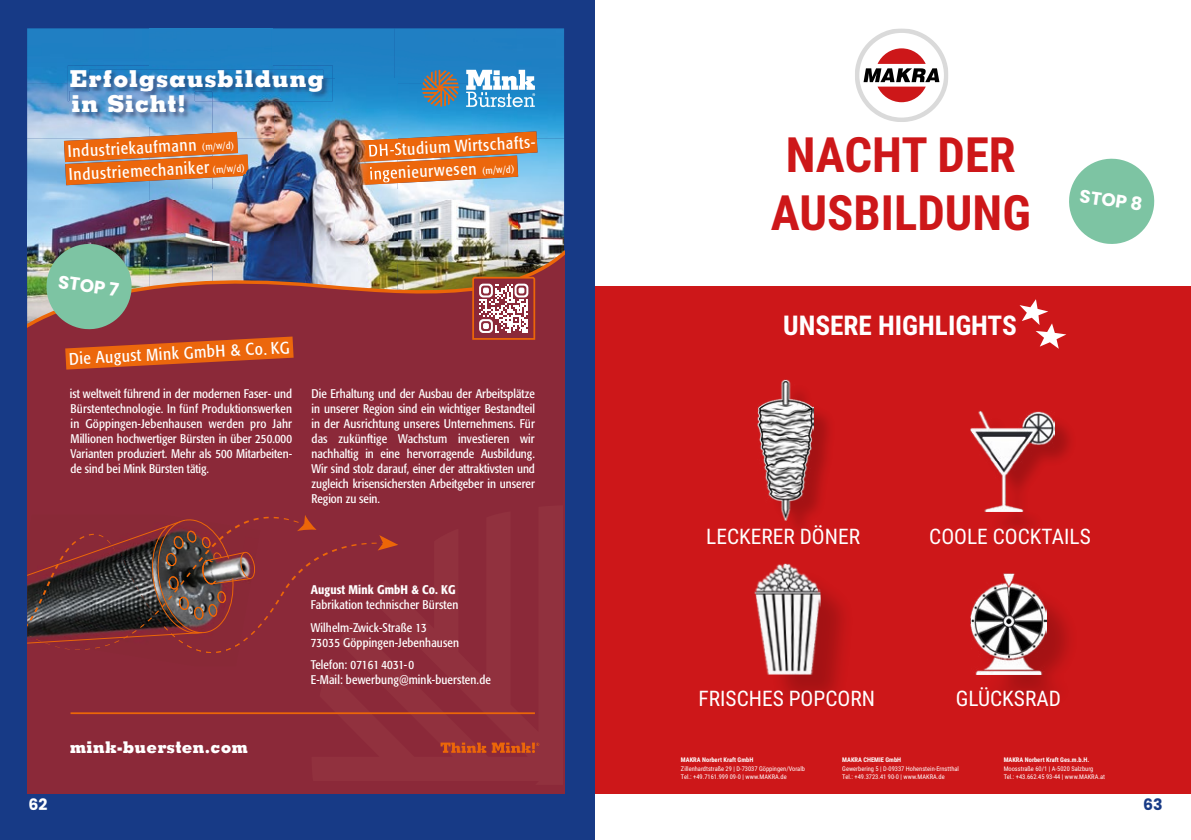
<style>
.page{position:relative;width:1191px;height:840px;background:#fff}
.page>*{position:absolute;margin:0;border:0;box-sizing:border-box;transform-origin:0 0}
.t1{font:700 48.6px/58.4px "Roboto Condensed";color:#cd1719;text-align:center}
.t2{font:700 27.2px "Roboto Condensed";color:#fff}
.t3{font:800 23.2px/25.6px "Memphis LT Std";letter-spacing:.035em;color:#fff}
.t4{font:21.4px "Roboto Condensed";color:#fff}
.t5{font:700 18.2px "Poppins";color:#fff}
.t6{font:condensed 16.8px/23.2px "Formata";color:#fff}
.t7{font:800 16.2px "Memphis LT Pro";letter-spacing:.02em;color:#fff}
.t8{font:700 15.8px "Poppins";color:#173a86}
.t9{font:700 15.8px "Poppins";color:#fff}
.t10{font:condensed 12.4px/15px "Formata";letter-spacing:.01em;color:#fff;text-align:justify}
.t11{font:500 condensed 12.4px "Formata";letter-spacing:.01em;color:#fff}
.t12{font:6.4px/8.2px "Roboto Condensed";color:#fff}
.t13{font:700 6.4px "Roboto Condensed";color:#fff}
.s1{font-size:9.8px}
</style>
<div class="page">
<div style="left:0;top:0;width:1191px;height:839px;background:#173a86"></div>
<div style="left:595px;top:0;width:596px;height:839px;background:#fff"></div>
<svg style="left:855px;top:28px;width:93px;height:94px"></svg>
<div style="left:595px;top:285px;width:596px;height:508px;background:#cd1719"></div>
<div style="left:760px;top:568px;width:95px;height:141px;background:#000;opacity:.2"></div>
<img style="left:754px;top:563px;width:69px;height:111px">
<div style="left:975px;top:577px;width:104px;height:130px;background:#000;opacity:.2"></div>
<img style="left:970px;top:573px;width:76px;height:101px">
<svg style="left:1019px;top:299px;width:47px;height:49px"></svg>
<div style="left:761px;top:383px;width:76px;height:159px;background:#000;opacity:.2"></div>
<img style="left:757px;top:379px;width:56px;height:141px">
<div style="left:975px;top:414px;width:103px;height:121px;background:#000;opacity:.2"></div>
<img style="left:970px;top:411px;width:84px;height:100px">
<img style="left:27px;top:28px;width:122px;height:199px">
<img style="left:149px;top:185px;width:63px;height:42px">
<img style="left:398px;top:83px;width:119px;height:144px">
<img style="left:517px;top:28px;width:47px;height:199px">
<div style="left:149px;top:28px;width:123px;height:37px;background:#207fc3"></div>
<div style="left:272px;top:28px;width:122px;height:51px;background:#2080c3"></div>
<div style="left:394px;top:28px;width:123px;height:55px;background:#207fc3"></div>
<img style="left:149px;top:101px;width:63px;height:31px">
<svg style="left:64px;top:132px;width:148px;height:53px;background:#da7937"></svg>
<img style="left:212px;top:138px;width:186px;height:89px">
<img style="left:212px;top:101px;width:62px;height:37px">
<img style="left:274px;top:79px;width:124px;height:59px">
<img style="left:212px;top:132px;width:26px;height:22px">
<img style="left:212px;top:154px;width:37px;height:23px">
<svg style="left:355px;top:131px;width:182px;height:54px;background:#ce814b"></svg>
<img style="left:390px;top:165px;width:8px;height:14px">
<div style="left:27px;top:333px;width:537px;height:460px;background:#8b2939"></div>
<div style="left:311px;top:505px;width:252px;height:279px;background:#91313d"></div>
<img style="left:27px;top:227px;width:537px;height:106px">
<img style="left:68px;top:65px;width:265px;height:36px">
<img style="left:212px;top:79px;width:121px;height:22px">
<img style="left:90px;top:70px;width:233px;height:21px">
<img style="left:212px;top:79px;width:111px;height:12px">
<img style="left:69px;top:91px;width:126px;height:35px">
<img style="left:90px;top:91px;width:105px;height:1px">
<svg style="left:440px;top:742px;width:99px;height:10px"></svg>
<svg style="left:422px;top:70px;width:37px;height:36px"></svg>
<svg style="left:466px;top:70px;width:69px;height:37px;background:#89c0e2"></svg>
<hr style="left:71px;top:712px;width:464px;height:1px;background:#ec6608">
<div style="left:27px;top:652px;width:233px;height:13px;background:#8b2939"></div>
<svg style="left:27px;top:514px;width:371px;height:138px;background:#7a3339"></svg>
<svg style="left:471px;top:276px;width:65px;height:77px;background:#af6365"></svg>
<img style="left:44px;top:241px;width:250px;height:128px">
<svg style="left:1069px;top:158px;width:86px;height:86px"></svg>
<h3 class="t3" style="left:70px;top:65px;width:256px">Erfolgsausbildung in Sicht!</h3>
<h3 class="t6" style="left:67px;top:139px;width:177px;rotate:-3deg">Industriekaufmann <span class="s1">(m/w/d)<br></span>Industriemechaniker <span class="s1">(m/w/d)</span></h3>
<h3 class="t6" style="left:367px;top:139px;width:173px;rotate:-3deg">DH-Studium Wirtschafts&shy;ingenieurwesen <span class="s1">(m/w/d)</span></h3>
<h3 class="t5" style="left:60px;top:271px;width:63px;rotate:8deg">STOP 7</h3>
<h3 class="t6" style="left:68px;top:347px;width:222px;rotate:-3deg">Die August Mink GmbH &amp; Co. KG</h3>
<p class="t10" style="left:70px;top:386px;width:224px">ist weltweit führend in der modernen Faser- und Bürstentechnologie. In fünf Produktionswerken in Göppingen-Jebenhausen werden pro Jahr Millionen hochwertiger Bürsten in über 250.000<br>Varianten produziert. Mehr als 500 Mitarbeiten&shy;de sind bei Mink Bürsten tätig.</p>
<p class="t10" style="left:311px;top:386px;width:225px">Die Erhaltung und der Ausbau der Arbeitsplätze in unserer Region sind ein wichtiger Bestandteil in der Ausrichtung unseres Unternehmens. Für das zukünftige Wachstum investieren wir nachhaltig in eine hervorragende Ausbildung.<br>Wir sind stolz darauf, einer der attraktivsten und zugleich krisensichersten Arbeitgeber in unserer Region zu sein.</p>
<p class="t9" style="left:28px;top:795px;width:20px">62</p>
<h3 class="t7" style="left:70px;top:736px;width:179px">mink-buersten.com</h3>
<p class="t11" style="left:311px;top:582px;width:146px">August Mink GmbH &amp; Co. KG</p>
<p class="t10" style="left:311px;top:593px;width:149px;line-height:22.4px">Fabrikation technischer Bürsten<br>Wilhelm-Zwick-Straße 13</p>
<p class="t10" style="left:311px;top:630px;width:150px;line-height:22.4px">73035 Göppingen-Jebenhausen<br>Telefon: 07161 4031-0</p>
<p class="t10" style="left:311px;top:671px;width:181px">E-Mail: bewerbung@mink-buersten.de</p>
<h1 class="t1" style="left:771px;top:123px;width:261px">NACHT DER<br>AUSBILDUNG</h1>
<h2 class="t2" style="left:783px;top:306px;width:235px">UNSERE HIGHLIGHTS</h2>
<h3 class="t5" style="left:1081px;top:185px;width:65px;rotate:8deg">STOP 8</h3>
<h3 class="t4" style="left:706px;top:521px;width:155px">LECKERER DÖNER</h3>
<h3 class="t4" style="left:929px;top:521px;width:163px">COOLE COCKTAILS</h3>
<h3 class="t4" style="left:698px;top:683px;width:178px">FRISCHES POPCORN</h3>
<h3 class="t4" style="left:955px;top:683px;width:107px">GLÜCKSRAD</h3>
<p class="t13" style="left:681px;top:755px;width:74px">MAKRA Norbert Kraft GmbH</p>
<p class="t12" style="left:681px;top:763px;width:125px">Zillenhardtstraße 29 | D-73037 Göppingen/Voralb<br>Tel.: +49.7161.999 09-0 | www.MAKRA.de</p>
<p class="t13" style="left:842px;top:755px;width:60px">MAKRA CHEMIE GmbH</p>
<p class="t12" style="left:842px;top:763px;width:118px">Gewerbering 5 | D-09337 Hohenstein-Ernstthal<br>Tel.: +49.3723.41 90-0 | www.MAKRA.de</p>
<p class="t13" style="left:1003px;top:755px;width:87px">MAKRA Norbert Kraft Ges.m.b.H.</p>
<p class="t12" style="left:1003px;top:763px;width:103px">Moosstraße 60/1 | A-5020 Salzburg<br>Tel.: +43.662.45 93-44 | www.MAKRA.at</p>
<p class="t8" style="left:1143px;top:795px;width:21px">63</p>
</div>
